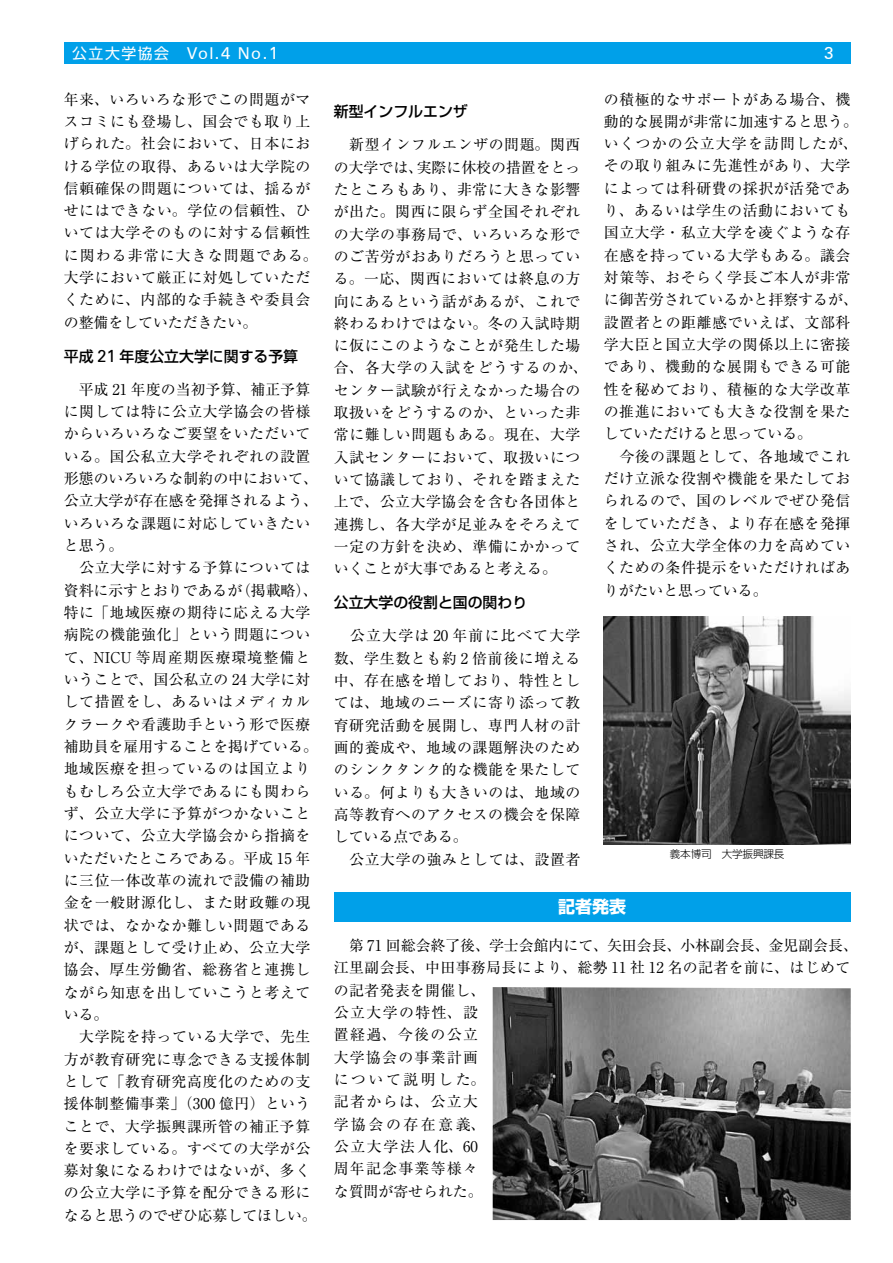
<style>
.page{position:relative;width:893px;height:1263px;background:#fff}
.page>*{position:absolute;margin:0;border:0;box-sizing:border-box;transform-origin:0 0}
.t1{font:700 16.95px "Shin Go Pro";color:#fff}
.t2{font:16.8px "Zurich BT";color:#fff}
.t3{font:16.35px "Zurich BT";color:#fff}
.t4{font:14.85px/22.4px "Ryumin Pro";letter-spacing:.04em;color:#000}
.t5{font:500 14.85px "Shin Go Pro";color:#000}
.t6{font:300 10.65px "Shin Go Pro";letter-spacing:-.025em;color:#000}
.s1{font-family:"Shin Go Pro";font-size:14.85px}
.s2{font-size:16.8px}
.s3{font-family:"Zurich BT";font-weight:400;font-size:16.8px}
</style>
<div class="page">
<div style="left:64px;top:43px;width:786px;height:21px;background:#00a0e9"></div>
<img style="left:493px;top:987px;width:358px;height:233px">
<img style="left:604px;top:617px;width:246px;height:227px">
<div style="left:334px;top:892px;width:516px;height:29px;background:#00a0e9"></div>
<p class="t3" style="left:72px;top:43px;width:207px"><span class="s1">公立大学協会</span> Vol.<span class="s2">4</span> No.<span class="s2">1</span></p>
<p class="t2" style="left:824px;top:42px;width:11px">3</p>
<p class="t4" style="left:64px;top:87px;width:256px">年来、いろいろな形でこの問題がマスコミにも登場し、国会でも取り上げられた。社会において、日本における学位の取得、あるいは大学院の信頼確保の問題については、揺るがせにはできない。学位の信頼性、ひいては大学そのものに対する信頼性に関わる非常に大きな問題である。大学において厳正に対処していただくために、内部的な手続きや委員会の整備をしていただきたい。</p>
<p class="t5" style="left:64px;top:344px;width:236px">平成 <span class="s3">21</span> 年度公立大学に関する予算</p>
<p class="t4" style="left:64px;top:377px;width:256px">　平成 21 年度の当初予算、補正予算に関しては特に公立大学協会の皆様からいろいろなご要望をいただいている。国公私立大学それぞれの設置形態のいろいろな制約の中において、公立大学が存在感を発揮されるよう、いろいろな課題に対応していきたいと思う。<br>　公立大学に対する予算については資料に示すとおりであるが（掲載略）、特に「地域医療の期待に応える大学病院の機能強化」という問題について、NICU 等周産期医療環境整備ということで、国公私立の 24 大学に対して措置をし、あるいはメディカルクラークや看護助手という形で医療補助員を雇用することを掲げている。地域医療を担っているのは国立よりもむしろ公立大学であるにも関わらず、公立大学に予算がつかないことについて、公立大学協会から指摘をいただいたところである。平成 15 年に三位一体改革の流れで設備の補助金を一般財源化し、また財政難の現状では、なかなか難しい問題であるが、課題として受け止め、公立大学協会、厚生労働省、総務省と連携しながら知恵を出していこうと考えている。<br>　大学院を持っている大学で、先生方が教育研究に専念できる支援体制として「教育研究高度化のための支援体制整備事業」（300 億円）ということで、大学振興課所管の補正予算を要求している。すべての大学が公募対象になるわけではないが、多くの公立大学に予算を配分できる形になると思うのでぜひ応募してほしい。</p>
<p class="t4" style="left:604px;top:87px;width:256px">の積極的なサポートがある場合、機動的な展開が非常に加速すると思う。いくつかの公立大学を訪問したが、その取り組みに先進性があり、大学によっては科研費の採択が活発であり、あるいは学生の活動においても国立大学・私立大学を凌ぐような存在感を持っている大学もある。議会対策等、おそらく学長ご本人が非常に御苦労されているかと拝察するが、設置者との距離感でいえば、文部科学大臣と国立大学の関係以上に密接であり、機動的な展開もできる可能性を秘めており、積極的な大学改革の推進においても大きな役割を果たしていただけると思っている。<br>　今後の課題として、各地域でこれだけ立派な役割や機能を果たしておられるので、国のレベルでぜひ発信をしていただき、より存在感を発揮され、公立大学全体の力を高めていくための条件提示をいただければありがたいと思っている。</p>
<p class="t5" style="left:334px;top:99px;width:135px">新型インフルエンザ</p>
<p class="t4" style="left:334px;top:132px;width:255px">　新型インフルエンザの問題。関西の大学では、実際に休校の措置をとったところもあり、非常に大きな影響が出た。関西に限らず全国それぞれの大学の事務局で、いろいろな形でのご苦労がおありだろうと思っている。一応、関西においては終息の方向にあるという話があるが、これで終わるわけではない。冬の入試時期に仮にこのようなことが発生した場合、各大学の入試をどうするのか、センター試験が行えなかった場合の取扱いをどうするのか、といった非常に難しい問題もある。現在、大学入試センターにおいて、取扱いについて協議しており、それを踏まえた上で、公立大学協会を含む各団体と連携し、各大学が足並みをそろえて一定の方針を決め、準備にかかっていくことが大事であると考える。</p>
<p class="t5" style="left:334px;top:591px;width:195px">公立大学の役割と国の関わり</p>
<p class="t4" style="left:334px;top:624px;width:248px">　公立大学は 20 年前に比べて大学数、学生数とも約 2 倍前後に増える中、存在感を増しており、特性としては、地域のニーズに寄り添って教育研究活動を展開し、専門人材の計画的養成や、地域の課題解決のためのシンクタンク的な機能を果たしている。何よりも大きいのは、地域の高等教育へのアクセスの機会を保障している点である。<br>　公立大学の強みとしては、設置者</p>
<p class="t6" style="left:670px;top:846px;width:116px">義本博司 大学振興課長</p>
<p class="t1" style="left:558px;top:893px;width:70px">記者発表</p>
<p class="t4" style="left:334px;top:933px;width:526px">　第 71 回総会終了後、学士会館内にて、矢田会長、小林副会長、金児副会長、江里副会長、中田事務局長により、総勢 11 社 12 名の記者を前に、はじめての記者発表を開催し、<br>公立大学の特性、設<br>置経過、今後の公立<br>大学協会の事業計画<br>について説明した。<br>記者からは、公立大<br>学協会の存在意義、<br>公立大学法人化、60<br>周年記念事業等様々<br>な質問が寄せられた。</p>
</div>
